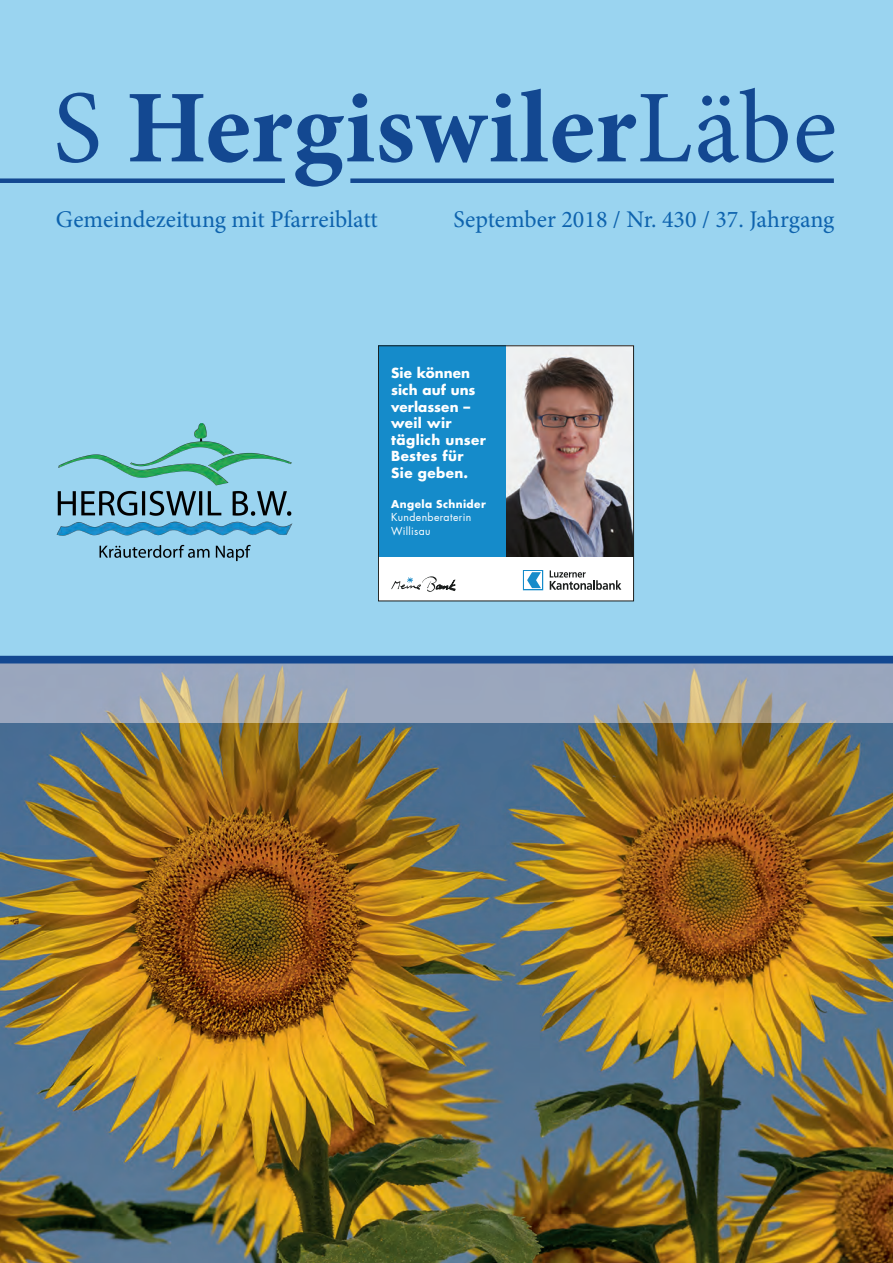
<style>
.page{position:relative;width:893px;height:1263px;background:#9ad4f0}
.page>*{position:absolute;margin:0;border:0;box-sizing:border-box;transform-origin:0 0}
.t1{font:700 103.5px "Minion Pro";letter-spacing:.005em;color:#134891}
.t2{font:24px "Minion Pro";color:#0e63ae}
.t3{font:700 13.5px/16.5px "Futura Std";letter-spacing:.02em;color:#fff}
.t4{font:10.5px/13.5px "Futura";letter-spacing:.03em;color:#fff}
.t5{font:700 10.5px "Futura Std";letter-spacing:.035em;color:#fff}
.s1{font-weight:400}
</style>
<div class="page">
<img style="left:0;top:664px;width:893px;height:599px">
<hr style="left:0;top:663px;width:893px;height:1px;background:#134891">
<img style="left:56px;top:423px;width:237px;height:138px">
<div style="left:0;top:178px;width:285px;height:5px;background:#134891"></div>
<div style="left:350px;top:178px;width:484px;height:5px;background:#134891"></div>
<div style="left:0;top:656px;width:893px;height:7px;background:#134891"></div>
<div style="left:378px;top:346px;width:256px;height:255px;background:#fff"></div>
<img style="left:506px;top:347px;width:126px;height:210px">
<svg style="left:391px;top:576px;width:64px;height:16px"></svg>
<div style="left:523px;top:570px;width:20px;height:20px;border:1px solid #158bca"></div>
<div style="left:524px;top:571px;width:18px;height:18px;background:#fff"></div>
<svg style="left:527px;top:572px;width:14px;height:16px"></svg>
<svg style="left:550px;top:570px;width:71px;height:20px"></svg>
<div style="left:378px;top:346px;width:128px;height:211px;background:#158bca"></div>
<div style="left:378px;top:345px;width:256px;height:256px;border:1px solid #1a1d1c"></div>
<h1 class="t1" style="left:53px;top:55px;width:785px"><span class="s1">S</span> Hergiswiler<span class="s1">Läbe</span></h1>
<h2 class="t2" style="left:56px;top:204px;width:323px">Gemeindezeitung mit Pfarreiblatt</h2>
<h2 class="t2" style="left:453px;top:204px;width:383px">September 2018 / Nr. 430 / 37. Jahrgang</h2>
<p class="t3" style="left:391px;top:365px;width:96px">Sie können sich auf uns verlassen – weil wir täglich unser<br>Bestes für<br>Sie geben.</p>
<p class="t5" style="left:391px;top:497px;width:96px">Angela Schnider</p>
<p class="t4" style="left:391px;top:511px;width:82px">Kundenberaterin<br>Willisau</p>
</div>
